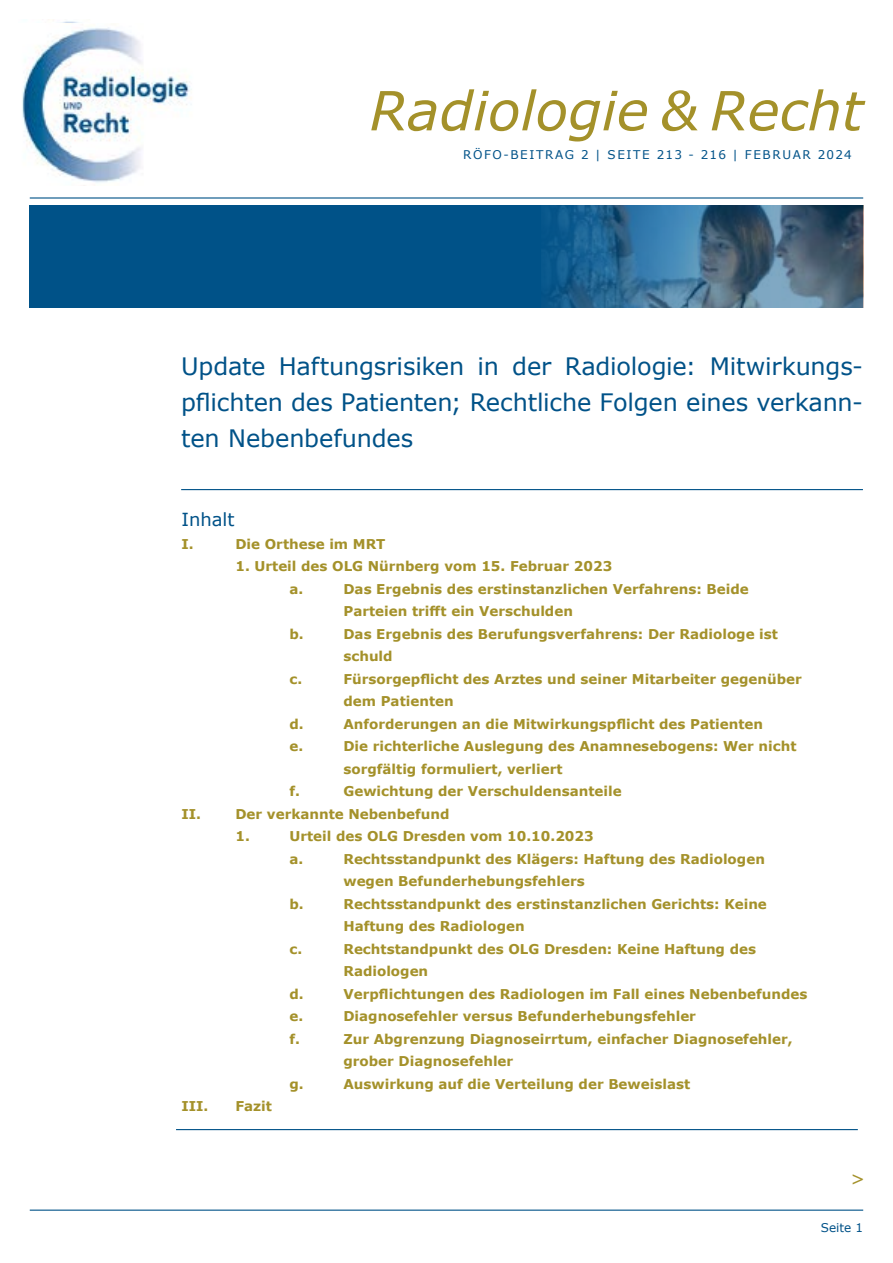
<style>
.page{position:relative;width:893px;height:1263px;background:#fff}
.page>*{position:absolute;margin:0;border:0;box-sizing:border-box;transform-origin:0 0}
.t1{font:italic 54px "Verdana";color:#a4912a}
.t2{font:24px/36px "Verdana";letter-spacing:-.01em;color:#005288;text-align:justify}
.t3{font:18px "Verdana";color:#005288}
.t4{font:18px "Verdana";color:#a4912a}
.t5{font:700 13.5px/22.5px "Verdana";color:#a4912a}
.t6{font:12px "Verdana";letter-spacing:.135em;color:#005288}
</style>
<div class="page">
<hr style="left:30px;top:1209px;width:833px;height:2px;background:#005288">
<img style="left:22px;top:27px;width:170px;height:159px">
<hr style="left:176px;top:1129px;width:682px;height:1px;background:#005288">
<hr style="left:30px;top:197px;width:833px;height:2px;background:#005288">
<div style="left:30px;top:206px;width:833px;height:102px;background:#005288"></div>
<img style="left:545px;top:206px;width:318px;height:102px">
<hr style="left:181px;top:489px;width:682px;height:1px;background:#005288">
<h1 class="t1" style="left:369px;top:74px;width:495px">Radiologie &amp; Recht</h1>
<p class="t6" style="left:463px;top:146px;width:390px">RöFo-Beitrag 2 | Seite 213 - 216 | Februar 2024</p>
<h2 class="t2" style="left:181px;top:348px;width:683px">U pdate Haftungsrisiken in der Radiologie: Mitwirkungs&shy;pflichten des Patienten; Rechtliche Folgen eines verkann&shy;ten Nebenbefundes</h2>
<h3 class="t3" style="left:181px;top:507px;width:55px">Inhalt</h3>
<p class="t5" style="left:181px;top:532px;width:14px">I.</p>
<p class="t5" style="left:235px;top:532px;width:151px">Die Orthese im MRT</p>
<p class="t5" style="left:289px;top:555px;width:324px;text-indent:-54px">1. Urteil des OLG Nürnberg vom 15. Februar 2023 a.</p>
<p class="t5" style="left:343px;top:577px;width:407px">Das Ergebnis des erstinstanzlichen Verfahrens: Beide<br>Parteien trifft ein Verschulden</p>
<p class="t5" style="left:289px;top:622px;width:16px">b.</p>
<p class="t5" style="left:343px;top:622px;width:436px">Das Ergebnis des Berufungsverfahrens: Der Radiologe ist schuld</p>
<p class="t5" style="left:289px;top:667px;width:14px">c.</p>
<p class="t5" style="left:343px;top:667px;width:460px">Fürsorgepflicht des Arztes und seiner Mitarbeiter gegenüber dem Patienten</p>
<p class="t5" style="left:289px;top:712px;width:16px">d.</p>
<p class="t5" style="left:343px;top:712px;width:421px">Anforderungen an die Mitwirkungspflicht des Patienten</p>
<p class="t5" style="left:289px;top:735px;width:15px">e.</p>
<p class="t5" style="left:343px;top:735px;width:455px">Die richterliche Auslegung des Anamnesebogens: Wer nicht sorgfältig formuliert, verliert</p>
<p class="t5" style="left:289px;top:780px;width:12px">f.</p>
<p class="t5" style="left:343px;top:780px;width:280px">Gewichtung der Verschuldensanteile</p>
<p class="t5" style="left:181px;top:802px;width:21px">II.</p>
<p class="t5" style="left:235px;top:802px;width:216px">Der verkannte Nebenbefund<br>1.</p>
<p class="t5" style="left:289px;top:825px;width:306px">Urteil des OLG Dresden vom 10.10.2023 a.</p>
<p class="t5" style="left:343px;top:847px;width:423px">Rechtsstandpunkt des Klägers: Haftung des Radiologen wegen Befunderhebungsfehlers</p>
<p class="t5" style="left:181px;top:1095px;width:28px">III.</p>
<p class="t5" style="left:235px;top:1095px;width:38px">Fazit</p>
<p class="t5" style="left:289px;top:892px;width:16px">b.</p>
<p class="t5" style="left:343px;top:892px;width:425px">Rechtsstandpunkt des erstinstanzlichen Gerichts: Keine<br>Haftung des Radiologen</p>
<p class="t5" style="left:289px;top:937px;width:14px">c.</p>
<p class="t5" style="left:343px;top:937px;width:414px">Rechtstandpunkt des OLG Dresden: Keine Haftung des<br>Radiologen</p>
<p class="t5" style="left:289px;top:982px;width:16px">d.</p>
<p class="t5" style="left:343px;top:982px;width:465px">Verpflichtungen des Radiologen im Fall eines Nebenbefundes</p>
<p class="t5" style="left:289px;top:1005px;width:15px">e.</p>
<p class="t5" style="left:343px;top:1005px;width:354px">Diagnosefehler versus Befunderhebungsfehler</p>
<p class="t5" style="left:289px;top:1027px;width:12px">f.</p>
<p class="t5" style="left:343px;top:1027px;width:451px">Zur Abgrenzung Diagnoseirrtum, einfacher Diagnosefehler, grober Diagnosefehler</p>
<p class="t5" style="left:289px;top:1072px;width:16px">g.</p>
<p class="t5" style="left:343px;top:1072px;width:348px">Auswirkung auf die Verteilung der Beweislast</p>
<h3 class="t4" style="left:850px;top:1166px;width:16px">&gt;</h3>
<p class="t6" style="left:821px;top:1219px;width:44px">Seite 1</p>
</div>
